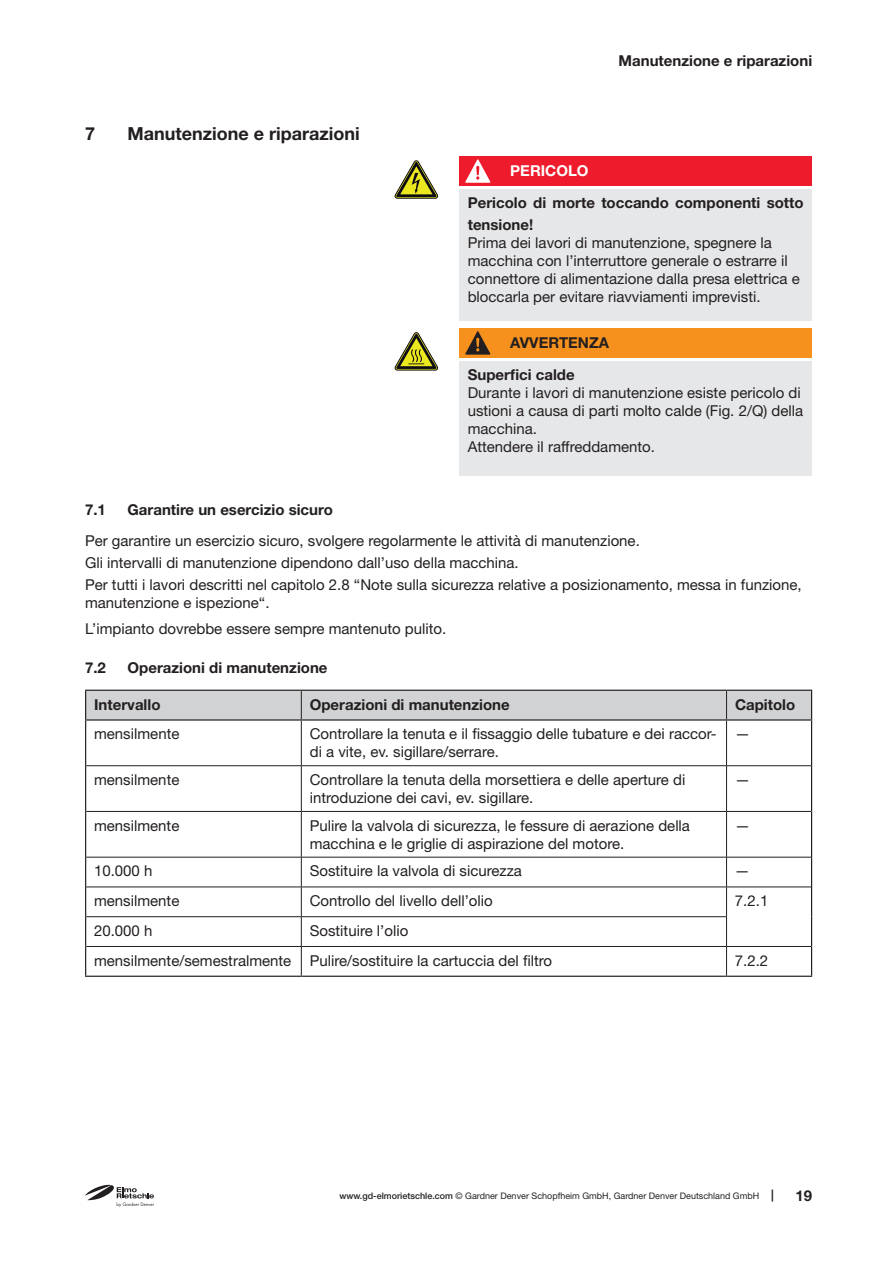
<style>
.page{position:relative;width:893px;height:1263px;background:#fff}
.page>*{position:absolute;margin:0;border:0;box-sizing:border-box;transform-origin:0 0}
.t1{font:700 18px "Helvetica Neue LT Pro";color:#231f20}
.t2{font:15px/18px "Helvetica Neue LT Pro";color:#231f20}
.t3{font:700 15px/21.6px "Helvetica Neue LT Pro";color:#231f20}
.t4{font:700 15px "Helvetica Neue LT Pro";color:#fff}
.t5{font:9px "Helvetica Neue LT Pro";color:#231f20}
.s1{font-weight:500}
.s2{font-weight:700;font-size:12px}
</style>
<div class="page">
<svg style="left:85px;top:1184px;width:69px;height:23px"></svg>
<svg style="left:395px;top:160px;width:43px;height:39px"></svg>
<svg style="left:395px;top:332px;width:43px;height:38px"></svg>
<div style="left:459px;top:156px;width:353px;height:30px;background:#ee1b2c"></div>
<svg style="left:465px;top:159px;width:25px;height:24px"></svg>
<div style="left:459px;top:189px;width:353px;height:132px;background:#e6e7e9"></div>
<div style="left:459px;top:328px;width:353px;height:30px;background:#f6911e"></div>
<svg style="left:465px;top:331px;width:25px;height:24px"></svg>
<div style="left:459px;top:361px;width:353px;height:115px;background:#e6e7e9"></div>
<div style="left:85px;top:690px;width:727px;height:29px;background:#d1d2d4"></div>
<hr style="left:301px;top:721px;width:1px;height:44px;background:#231f20">
<hr style="left:726px;top:721px;width:1px;height:44px;background:#231f20">
<hr style="left:86px;top:765px;width:215px;height:1px;background:#231f20">
<hr style="left:301px;top:765px;width:425px;height:1px;background:#231f20">
<hr style="left:301px;top:766px;width:1px;height:45px;background:#231f20">
<hr style="left:726px;top:765px;width:85px;height:1px;background:#231f20">
<hr style="left:726px;top:766px;width:1px;height:45px;background:#231f20">
<hr style="left:86px;top:811px;width:215px;height:1px;background:#231f20">
<hr style="left:301px;top:811px;width:425px;height:1px;background:#231f20">
<hr style="left:301px;top:812px;width:1px;height:45px;background:#231f20">
<hr style="left:726px;top:811px;width:85px;height:1px;background:#231f20">
<hr style="left:726px;top:812px;width:1px;height:45px;background:#231f20">
<hr style="left:301px;top:857px;width:1px;height:30px;background:#231f20">
<hr style="left:726px;top:857px;width:1px;height:30px;background:#231f20">
<hr style="left:86px;top:857px;width:215px;height:1px;background:#231f20">
<hr style="left:301px;top:857px;width:425px;height:1px;background:#231f20">
<hr style="left:86px;top:887px;width:215px;height:1px;background:#231f20">
<hr style="left:301px;top:887px;width:425px;height:1px;background:#231f20">
<hr style="left:726px;top:857px;width:85px;height:1px;background:#231f20">
<hr style="left:726px;top:887px;width:85px;height:1px;background:#231f20">
<hr style="left:86px;top:916px;width:215px;height:1px;background:#231f20">
<hr style="left:301px;top:916px;width:426px;height:1px;background:#231f20">
<hr style="left:86px;top:946px;width:215px;height:1px;background:#231f20">
<hr style="left:301px;top:946px;width:425px;height:1px;background:#231f20">
<svg style="left:301px;top:887px;width:1px;height:89px"></svg>
<hr style="left:726px;top:946px;width:85px;height:1px;background:#231f20">
<svg style="left:726px;top:887px;width:1px;height:89px"></svg>
<hr style="left:85px;top:719px;width:216px;height:2px;background:#231f20">
<hr style="left:85px;top:721px;width:1px;height:45px;background:#231f20">
<hr style="left:301px;top:719px;width:425px;height:2px;background:#231f20">
<hr style="left:726px;top:719px;width:86px;height:2px;background:#231f20">
<hr style="left:811px;top:721px;width:1px;height:45px;background:#231f20">
<hr style="left:85px;top:766px;width:1px;height:45px;background:#231f20">
<hr style="left:811px;top:766px;width:1px;height:45px;background:#231f20">
<hr style="left:85px;top:811px;width:1px;height:46px;background:#231f20">
<hr style="left:811px;top:811px;width:1px;height:46px;background:#231f20">
<hr style="left:85px;top:857px;width:1px;height:30px;background:#231f20">
<hr style="left:811px;top:857px;width:1px;height:30px;background:#231f20">
<hr style="left:85px;top:887px;width:1px;height:30px;background:#231f20">
<hr style="left:811px;top:887px;width:1px;height:30px;background:#231f20">
<svg style="left:811px;top:917px;width:1px;height:29px"></svg>
<svg style="left:85px;top:917px;width:1px;height:29px"></svg>
<hr style="left:85px;top:946px;width:1px;height:30px;background:#231f20">
<hr style="left:811px;top:946px;width:1px;height:30px;background:#231f20">
<hr style="left:85px;top:976px;width:216px;height:1px;background:#231f20">
<hr style="left:301px;top:976px;width:425px;height:1px;background:#231f20">
<hr style="left:726px;top:976px;width:86px;height:1px;background:#231f20">
<p class="t1" style="left:85px;top:123px;width:12px">7</p>
<p class="t1" style="left:128px;top:123px;width:234px">Manutenzione e riparazioni</p>
<p class="t3" style="left:619px;top:50px;width:195px">Manutenzione e riparazioni</p>
<p class="t4" style="left:510px;top:162px;width:80px">PERICOLO</p>
<p class="t3" style="left:468px;top:192px;width:337px">Pericolo di morte toccando componenti sotto tensione!</p>
<p class="t2" style="left:468px;top:233px;width:333px">Prima dei lavori di manutenzione, spegnere la macchina con l’interruttore generale o estrarre il connettore di alimentazione dalla presa elettrica e bloccarla per evitare riavviamenti imprevisti.</p>
<p class="t3" style="left:468px;top:327px;width:143px;line-height:31.8px;text-indent:43px">AVVERTENZA<br>Superfici calde</p>
<p class="t2" style="left:468px;top:383px;width:337px">Durante i lavori di manutenzione esiste pericolo di ustioni a causa di parti molto calde (Fig. 2/Q) della macchina.<br>Attendere il raffreddamento.</p>
<p class="t3" style="left:85px;top:498px;width:22px">7.1</p>
<p class="t3" style="left:128px;top:498px;width:207px">Garantire un esercizio sicuro</p>
<p class="t2" style="left:85px;top:529px;width:718px;line-height:22.2px">Per garantire un esercizio sicuro, svolgere regolarmente le attività di manutenzione.<br>Gli intervalli di manutenzione dipendono dall’uso della macchina.<br>Per tutti i lavori descritti nel capitolo 2.8 “Note sulla sicurezza relative a posizionamento, messa in funzione,</p>
<p class="t2" style="left:85px;top:590px;width:363px;line-height:25.8px">manutenzione e ispezione“.<br>L’impianto dovrebbe essere sempre mantenuto pulito.</p>
<p class="t3" style="left:85px;top:657px;width:22px">7.2</p>
<p class="t3" style="left:128px;top:657px;width:201px">Operazioni di manutenzione</p>
<p class="t3" style="left:94px;top:694px;width:68px">Intervallo</p>
<p class="t3" style="left:310px;top:694px;width:201px">Operazioni di manutenzione</p>
<p class="t3" style="left:735px;top:694px;width:62px">Capitolo</p>
<p class="t2" style="left:94px;top:725px;width:87px">mensilmente</p>
<p class="t2" style="left:310px;top:725px;width:408px">Controllare la tenuta e il fissaggio delle tubature e dei raccor&shy;di a vite, ev. sigillare/serrare.</p>
<p class="t2" style="left:735px;top:725px;width:16px">—</p>
<p class="t2" style="left:94px;top:770px;width:87px">mensilmente</p>
<p class="t2" style="left:310px;top:770px;width:377px">Controllare la tenuta della morsettiera e delle aperture di introduzione dei cavi, ev. sigillare.</p>
<p class="t2" style="left:735px;top:770px;width:16px">—</p>
<p class="t2" style="left:94px;top:816px;width:87px">mensilmente</p>
<p class="t2" style="left:310px;top:816px;width:382px">Pulire la valvola di sicurezza, le fessure di aerazione della macchina e le griglie di aspirazione del motore.</p>
<p class="t2" style="left:735px;top:816px;width:16px">—</p>
<p class="t2" style="left:94px;top:862px;width:60px">10.000 h</p>
<p class="t2" style="left:310px;top:862px;width:214px">Sostituire la valvola di sicurezza</p>
<p class="t2" style="left:735px;top:862px;width:16px">—</p>
<p class="t2" style="left:94px;top:892px;width:87px">mensilmente</p>
<p class="t2" style="left:310px;top:892px;width:185px">Controllo del livello dell’olio</p>
<p class="t2" style="left:735px;top:892px;width:35px">7.2.1</p>
<p class="t2" style="left:94px;top:921px;width:60px">20.000 h</p>
<p class="t2" style="left:94px;top:915px;width:460px;line-height:29.7px;text-indent:216px">Sostituire l’olio mensilmente/semestralmente Pulire/sostituire la cartuccia del filtro</p>
<p class="t2" style="left:735px;top:951px;width:35px">7.2.2</p>
<p class="t5" style="left:339px;top:1191px;width:436px"><span class="s1">www.gd-elmorietschle.com</span> © Gardner Denver Schopfheim GmbH, Gardner Denver Deutschland GmbH <span class="s2">|</span></p>
<p class="t3" style="left:795px;top:1185px;width:18px">19</p>
</div>
